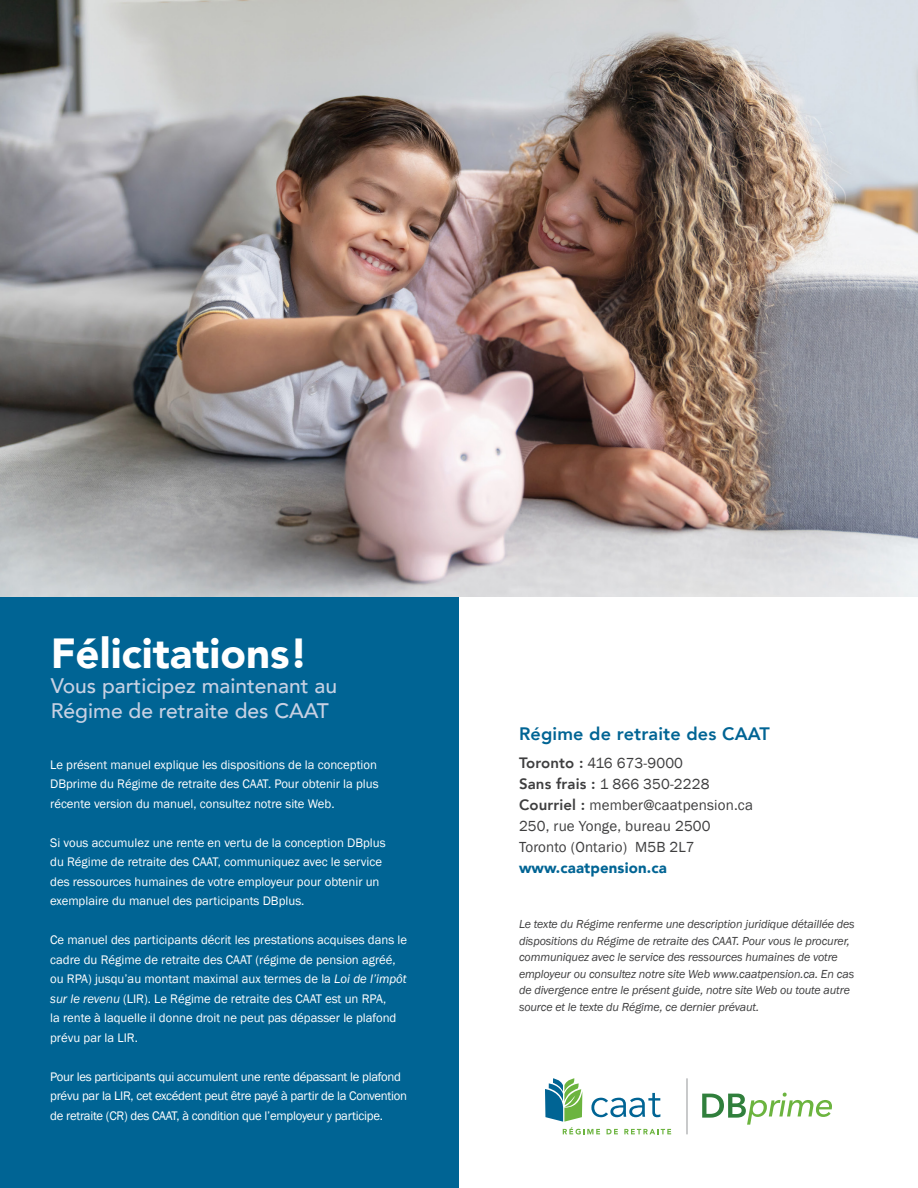
<style>
.page{position:relative;width:918px;height:1188px;background:#fff}
.page>*{position:absolute;margin:0;border:0;box-sizing:border-box;transform-origin:0 0}
.H2_White{font:900 42px "Avenir";color:#fff}
.t1{font:500 21px/25.2px "Avenir";color:#c7d1e3}
.t2{font:800 18px "Avenir";letter-spacing:.01em;color:#006494}
.t3{font:15px "Franklin Gothic";letter-spacing:.01em;color:#3e3e3f}
.t4{font:900 15px "Avenir";letter-spacing:.01em;color:#006494}
.Paragraph_Intro_White{font:12.75px/19.5px "Franklin Gothic";color:#fff}
.Paragraph_Intro_White-2{font:12.75px/19.5px "Franklin Gothic";letter-spacing:-.02em;color:#fff}
.Paragraph_Legal{font:italic 12px/16.5px "Franklin Gothic";letter-spacing:-.01em;color:#3e3e3f}
.s1{font-style:italic}
.s2{font-family:"Avenir";font-weight:800}
</style>
<div class="page">
<img style="left:0;top:0;width:918px;height:598px">
<div style="left:0;top:598px;width:459px;height:590px;background:#006494"></div>
<hr style="left:687px;top:1078px;width:1px;height:56px;background:#939598">
<svg style="left:545px;top:1078px;width:126px;height:57px"></svg>
<svg style="left:702px;top:1093px;width:130px;height:32px"></svg>
<h2 class="H2_White" style="left:51px;top:617px;width:259px">Félicitations!</h2>
<p class="t1" style="left:51px;top:672px;width:288px">Vous participez maintenant au<br>Régime de retraite des CAAT</p>
<p class="Paragraph_Intro_White" style="left:50px;top:755px;width:330px">Le présent manuel explique les dispositions de la conception<br>DBprime du Régime de retraite des CAAT. Pour obtenir la plus récente version du manuel, consultez notre site Web.</p>
<p class="Paragraph_Intro_White" style="left:50px;top:833px;width:337px">Si vous accumulez une rente en vertu de la conception DBplus du Régime de retraite des CAAT, communiquez avec le service des ressources humaines de votre employeur pour obtenir un exemplaire du manuel des participants DBplus.</p>
<p class="Paragraph_Intro_White" style="left:50px;top:931px;width:359px">Ce manuel des participants décrit les prestations acquises dans le cadre du Régime de retraite des CAAT (régime de pension agréé, ou RPA) jusqu’au montant maximal aux termes de la <span class="s1">Loi de l’impôt sur le revenu</span> (LIR). Le Régime de retraite des CAAT est un RPA,<br>la rente à laquelle il donne droit ne peut pas dépasser le plafond prévu par la LIR.</p>
<p class="Paragraph_Intro_White-2" style="left:50px;top:1067px;width:358px">Pour les participants qui accumulent une rente dépassant le plafond prévu par la LIR, cet excédent peut être payé à partir de la Convention de retraite (CR) des CAAT, à condition que l’employeur y participe.</p>
<p class="t2" style="left:519px;top:720px;width:252px">Régime de retraite des CAAT</p>
<p class="t3" style="left:519px;top:753px;width:166px"><span class="s2">Toronto :</span> 416 673-9000</p>
<p class="t3" style="left:519px;top:774px;width:192px"><span class="s2">Sans frais :</span> 1 866 350-2228</p>
<p class="t3" style="left:519px;top:795px;width:236px"><span class="s2">Courriel :</span> member@caatpension.ca</p>
<p class="t3" style="left:519px;top:816px;width:193px">250, rue Yonge, bureau 2500</p>
<p class="t3" style="left:519px;top:837px;width:177px">Toronto (Ontario) M5B 2L7</p>
<p class="t4" style="left:519px;top:855px;width:149px">www.caatpension.ca</p>
<p class="Paragraph_Legal" style="left:519px;top:916px;width:337px">Le texte du Régime renferme une description juridique détaillée des dispositions du Régime de retraite des CAAT. Pour vous le procurer, communiquez avec le service des ressources humaines de votre employeur ou consultez notre site Web www.caatpension.ca. En cas de divergence entre le présent guide, notre site Web ou toute autre source et le texte du Régime, ce dernier prévaut.</p>
</div>
